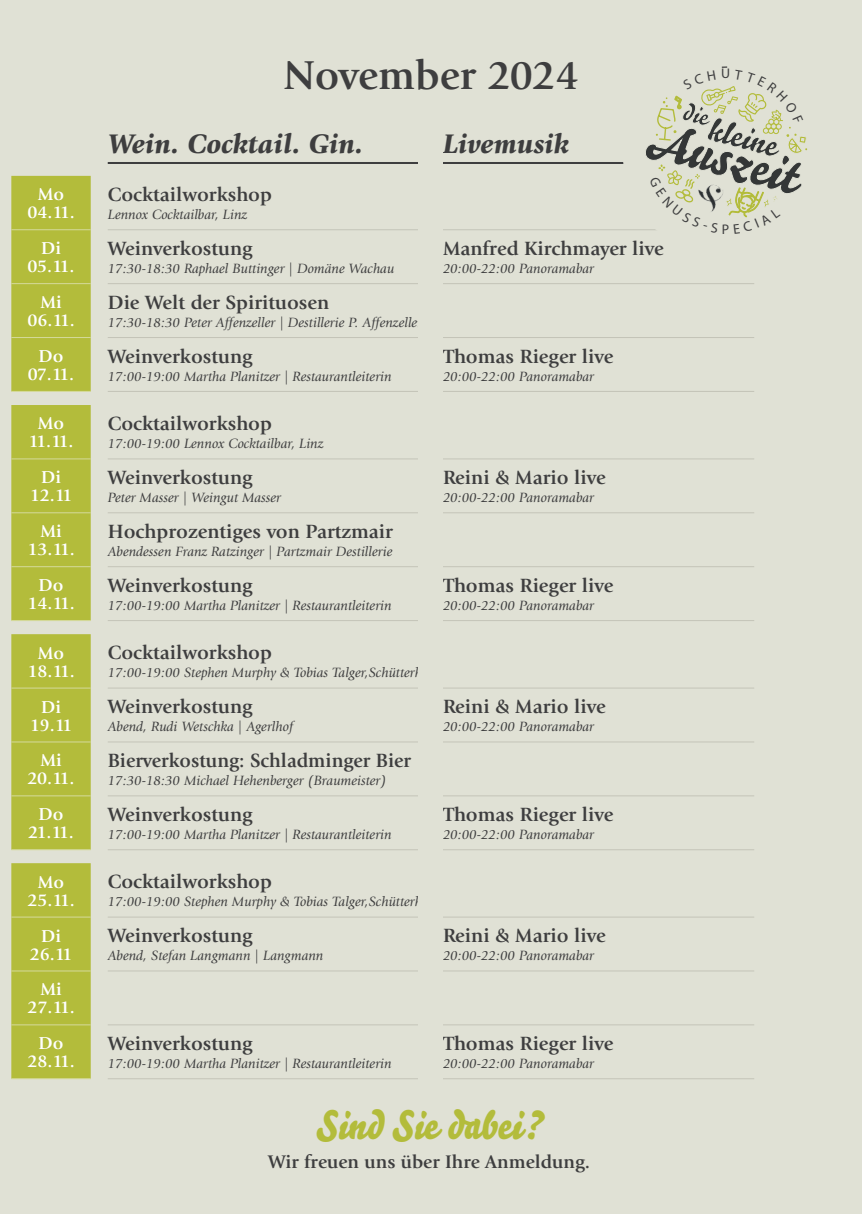
<style>
.page{position:relative;width:862px;height:1214px;background:#fff}
.page>*{position:absolute;margin:0;border:0;box-sizing:border-box;transform-origin:0 0}
.t1{font:700 42px "Giovanni Std";color:#3e3e3f}
.t2{font:40px "Bello Script Pro";color:#b3bc3b}
.t3{font:italic 900 28px "Giovanni Std";color:#3e3e3f}
.t4{font:700 20px "Giovanni Std";color:#3e3e3f}
.t5{font:700 19px "Giovanni Std";color:#3e3e3f}
.t6{font:700 18px/18px "Giovanni Std";color:#fff;text-align:center}
.t7{font:italic 14px "Giovanni Std";color:#3e3e3f}
.t8{font:14px "Myriad Pro";color:#3e3e3f}
</style>
<div class="page">
<div style="left:0;top:0;width:862px;height:1213px;background:#e0e1d5"></div>
<hr style="left:108px;top:162px;width:311px;height:2px;background:#3e3e3f">
<hr style="left:443px;top:162px;width:311px;height:2px;background:#3e3e3f">
<hr style="left:108px;top:229px;width:335px;height:1px;background:#c4c4b8">
<hr style="left:443px;top:229px;width:311px;height:1px;background:#c4c4b8">
<hr style="left:108px;top:283px;width:335px;height:1px;background:#c4c4b8">
<hr style="left:443px;top:283px;width:311px;height:1px;background:#c4c4b8">
<hr style="left:108px;top:337px;width:335px;height:1px;background:#c4c4b8">
<hr style="left:443px;top:337px;width:311px;height:1px;background:#c4c4b8">
<hr style="left:108px;top:391px;width:335px;height:1px;background:#c4c4b8">
<hr style="left:443px;top:391px;width:311px;height:1px;background:#c4c4b8">
<hr style="left:108px;top:458px;width:335px;height:1px;background:#c4c4b8">
<hr style="left:443px;top:458px;width:311px;height:1px;background:#c4c4b8">
<hr style="left:108px;top:512px;width:335px;height:1px;background:#c4c4b8">
<hr style="left:443px;top:512px;width:311px;height:1px;background:#c4c4b8">
<hr style="left:108px;top:566px;width:335px;height:1px;background:#c4c4b8">
<hr style="left:443px;top:566px;width:311px;height:1px;background:#c4c4b8">
<hr style="left:108px;top:620px;width:335px;height:1px;background:#c4c4b8">
<hr style="left:443px;top:620px;width:311px;height:1px;background:#c4c4b8">
<hr style="left:108px;top:687px;width:335px;height:1px;background:#c4c4b8">
<hr style="left:443px;top:687px;width:311px;height:1px;background:#c4c4b8">
<hr style="left:108px;top:741px;width:335px;height:1px;background:#c4c4b8">
<hr style="left:443px;top:741px;width:311px;height:1px;background:#c4c4b8">
<hr style="left:108px;top:795px;width:335px;height:1px;background:#c4c4b8">
<hr style="left:443px;top:795px;width:311px;height:1px;background:#c4c4b8">
<hr style="left:108px;top:849px;width:335px;height:1px;background:#c4c4b8">
<hr style="left:443px;top:849px;width:311px;height:1px;background:#c4c4b8">
<hr style="left:108px;top:916px;width:335px;height:1px;background:#c4c4b8">
<hr style="left:443px;top:916px;width:311px;height:1px;background:#c4c4b8">
<hr style="left:108px;top:970px;width:335px;height:1px;background:#c4c4b8">
<hr style="left:443px;top:970px;width:311px;height:1px;background:#c4c4b8">
<hr style="left:108px;top:1024px;width:335px;height:1px;background:#c4c4b8">
<hr style="left:443px;top:1024px;width:311px;height:1px;background:#c4c4b8">
<hr style="left:108px;top:1078px;width:335px;height:1px;background:#c4c4b8">
<hr style="left:443px;top:1078px;width:311px;height:1px;background:#c4c4b8">
<div style="left:11px;top:176px;width:80px;height:215px;background:#b3bc3b"></div>
<hr style="left:11px;top:229px;width:80px;height:1px;background:#d5da9b">
<hr style="left:11px;top:283px;width:80px;height:1px;background:#d5da9b">
<hr style="left:11px;top:337px;width:80px;height:1px;background:#d5da9b">
<hr style="left:11px;top:391px;width:80px;height:1px;background:#d5da9b">
<div style="left:11px;top:405px;width:80px;height:215px;background:#b3bc3b"></div>
<hr style="left:11px;top:458px;width:80px;height:1px;background:#d5da9b">
<hr style="left:11px;top:512px;width:80px;height:1px;background:#d5da9b">
<hr style="left:11px;top:566px;width:80px;height:1px;background:#d5da9b">
<hr style="left:11px;top:620px;width:80px;height:1px;background:#d5da9b">
<div style="left:11px;top:634px;width:80px;height:215px;background:#b3bc3b"></div>
<hr style="left:11px;top:687px;width:80px;height:1px;background:#d5da9b">
<hr style="left:11px;top:741px;width:80px;height:1px;background:#d5da9b">
<hr style="left:11px;top:795px;width:80px;height:1px;background:#d5da9b">
<hr style="left:11px;top:849px;width:80px;height:1px;background:#d5da9b">
<div style="left:11px;top:863px;width:80px;height:215px;background:#b3bc3b"></div>
<hr style="left:11px;top:916px;width:80px;height:1px;background:#d5da9b">
<hr style="left:11px;top:970px;width:80px;height:1px;background:#d5da9b">
<hr style="left:11px;top:1024px;width:80px;height:1px;background:#d5da9b">
<hr style="left:11px;top:1078px;width:80px;height:1px;background:#d5da9b">
<div style="left:419px;top:108px;width:24px;height:998px;background:#e0e1d5"></div>
<svg style="left:637px;top:66px;width:171px;height:164px"></svg>
<p class="t6" style="left:27px;top:185px;width:49px">Mo<br>04.11.</p>
<p class="t6" style="left:27px;top:239px;width:49px">Di<br>05.11.</p>
<p class="t6" style="left:27px;top:293px;width:49px">Mi<br>06.11.</p>
<p class="t6" style="left:28px;top:347px;width:48px">Do<br>07.11.</p>
<p class="t6" style="left:29px;top:414px;width:46px">Mo<br>11.11.</p>
<p class="t6" style="left:30px;top:468px;width:44px">Di<br>12.11</p>
<p class="t6" style="left:27px;top:522px;width:49px">Mi<br>13.11.</p>
<p class="t6" style="left:27px;top:576px;width:49px">Do<br>14.11.</p>
<p class="t6" style="left:27px;top:643px;width:49px">Mo<br>18.11.</p>
<p class="t6" style="left:30px;top:697px;width:44px">Di<br>19.11</p>
<p class="t6" style="left:27px;top:751px;width:49px">Mi<br>20.11.</p>
<p class="t6" style="left:28px;top:805px;width:47px">Do<br>21.11.</p>
<p class="t6" style="left:27px;top:872px;width:49px">Mo<br>25.11.</p>
<p class="t6" style="left:30px;top:926px;width:44px">Di<br>26.11</p>
<p class="t6" style="left:27px;top:980px;width:49px">Mi<br>27.11.</p>
<p class="t6" style="left:27px;top:1034px;width:49px">Do<br>28.11.</p>
<h1 class="t1" style="left:283px;top:50px;width:297px">November 2024</h1>
<p class="t8" style="left:721px;top:65px;width:11px">U</p>
<h3 class="t3" style="left:108px;top:128px;width:257px">Wein. Cocktail. Gin.</h3>
<h3 class="t3" style="left:443px;top:128px;width:128px">Livemusik</h3>
<h3 class="t4" style="left:108px;top:182px;width:166px">Cocktailworkshop</h3>
<p class="t7" style="left:108px;top:206px;width:141px">Lennox Cocktailbar, Linz</p>
<h3 class="t4" style="left:108px;top:236px;width:146px">Weinverkostung</h3>
<p class="t7" style="left:108px;top:261px;width:288px">17:30-18:30 Raphael Buttinger | Domäne Wachau</p>
<h3 class="t4" style="left:443px;top:236px;width:222px">Manfred Kirchmayer live</h3>
<p class="t7" style="left:443px;top:261px;width:153px">20:00-22:00 Panoramabar</p>
<h3 class="t4" style="left:108px;top:290px;width:223px">Die Welt der Spirituosen</h3>
<p class="t7" style="left:108px;top:314px;width:316px">17:30-18:30 Peter Affenzeller | Destillerie P. Affenzeller</p>
<h3 class="t4" style="left:108px;top:344px;width:146px">Weinverkostung</h3>
<p class="t7" style="left:108px;top:368px;width:285px">17:00-19:00 Martha Planitzer | Restaurantleiterin</p>
<h3 class="t4" style="left:443px;top:344px;width:172px">Thomas Rieger live</h3>
<p class="t7" style="left:443px;top:368px;width:153px">20:00-22:00 Panoramabar</p>
<h3 class="t4" style="left:108px;top:411px;width:166px">Cocktailworkshop</h3>
<p class="t7" style="left:108px;top:435px;width:217px">17:00-19:00 Lennox Cocktailbar, Linz</p>
<h3 class="t4" style="left:108px;top:465px;width:146px">Weinverkostung</h3>
<p class="t7" style="left:108px;top:490px;width:175px">Peter Masser | Weingut Masser</p>
<h3 class="t4" style="left:108px;top:519px;width:287px">Hochprozentiges von Partzmair</h3>
<p class="t7" style="left:108px;top:543px;width:286px">Abendessen Franz Ratzinger | Partzmair Destillerie</p>
<h3 class="t4" style="left:108px;top:573px;width:146px">Weinverkostung</h3>
<p class="t7" style="left:108px;top:597px;width:285px">17:00-19:00 Martha Planitzer | Restaurantleiterin</p>
<h3 class="t4" style="left:443px;top:465px;width:164px">Reini &amp; Mario live</h3>
<p class="t7" style="left:443px;top:490px;width:153px">20:00-22:00 Panoramabar</p>
<h3 class="t4" style="left:443px;top:573px;width:172px">Thomas Rieger live</h3>
<p class="t7" style="left:443px;top:597px;width:153px">20:00-22:00 Panoramabar</p>
<h3 class="t4" style="left:108px;top:640px;width:166px">Cocktailworkshop</h3>
<p class="t7" style="left:108px;top:664px;width:326px">17:00-19:00 Stephen Murphy &amp; Tobias Talger,Schütterhof</p>
<h3 class="t4" style="left:108px;top:694px;width:146px">Weinverkostung</h3>
<p class="t7" style="left:108px;top:719px;width:187px">Abend, Rudi Wetschka | Agerlhof</p>
<h3 class="t4" style="left:108px;top:748px;width:305px">Bierverkostung: Schladminger Bier</h3>
<p class="t7" style="left:108px;top:772px;width:280px">17:30-18:30 Michael Hehenberger (Braumeister)</p>
<h3 class="t4" style="left:108px;top:802px;width:146px">Weinverkostung</h3>
<p class="t7" style="left:108px;top:826px;width:285px">17:00-19:00 Martha Planitzer | Restaurantleiterin</p>
<h3 class="t4" style="left:443px;top:694px;width:164px">Reini &amp; Mario live</h3>
<p class="t7" style="left:443px;top:719px;width:153px">20:00-22:00 Panoramabar</p>
<h3 class="t4" style="left:443px;top:802px;width:172px">Thomas Rieger live</h3>
<p class="t7" style="left:443px;top:826px;width:153px">20:00-22:00 Panoramabar</p>
<h3 class="t4" style="left:108px;top:869px;width:166px">Cocktailworkshop</h3>
<p class="t7" style="left:108px;top:893px;width:326px">17:00-19:00 Stephen Murphy &amp; Tobias Talger,Schütterhof</p>
<h3 class="t4" style="left:108px;top:923px;width:146px">Weinverkostung</h3>
<p class="t7" style="left:108px;top:947px;width:217px">Abend, Stefan Langmann | Langmann</p>
<h3 class="t4" style="left:443px;top:923px;width:164px">Reini &amp; Mario live</h3>
<p class="t7" style="left:443px;top:947px;width:153px">20:00-22:00 Panoramabar</p>
<h3 class="t4" style="left:108px;top:1031px;width:146px">Weinverkostung</h3>
<p class="t7" style="left:108px;top:1055px;width:285px">17:00-19:00 Martha Planitzer | Restaurantleiterin</p>
<h3 class="t4" style="left:443px;top:1031px;width:172px">Thomas Rieger live</h3>
<p class="t7" style="left:443px;top:1055px;width:153px">20:00-22:00 Panoramabar</p>
<h2 class="t2" style="left:316px;top:1093px;width:227px">Sind Sie dabei?</h2>
<h3 class="t5" style="left:268px;top:1150px;width:323px">Wir freuen uns über Ihre Anmeldung.</h3>
<p class="t8" style="left:722px;top:220px;width:9px">P</p>
</div>
